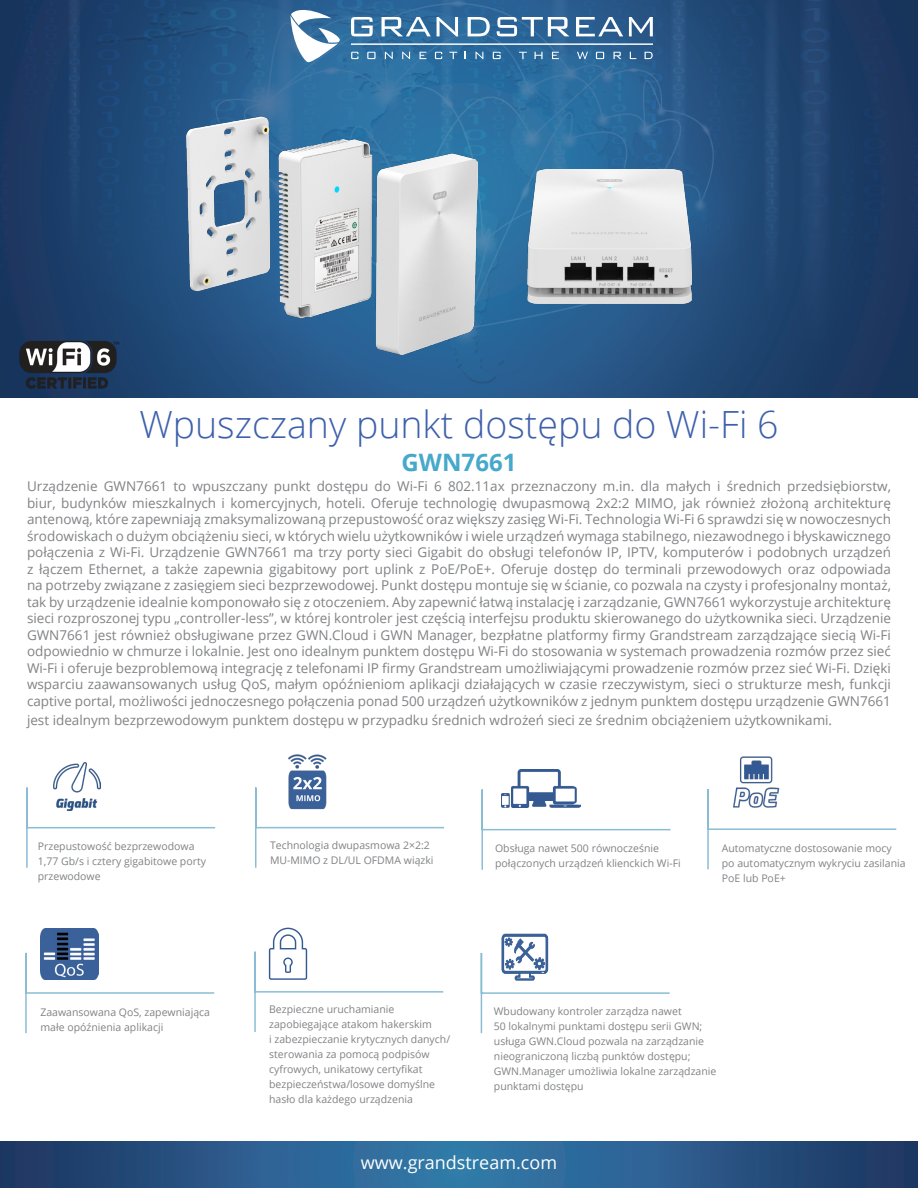
<style>
.page{position:relative;width:918px;height:1188px;background:#fff}
.page>*{position:absolute;margin:0;border:0;box-sizing:border-box;transform-origin:0 0}
.t1{font:300 37.5px "Open Sans";color:#3e60ac}
.t2{font:700 24px "Open Sans";color:#46a8ca}
.t3{font:18px "Open Sans";color:#fff}
.t4{font:13.5px/16.5px "Open Sans";color:#808285;text-align:justify}
.t5{font:10.5px/15px "Open Sans";color:#808285}
</style>
<div class="page">
<img style="left:0;top:0;width:918px;height:397px">
<svg style="left:291px;top:10px;width:49px;height:52px"></svg>
<svg style="left:351px;top:17px;width:22px;height:19px"></svg>
<svg style="left:382px;top:17px;width:49px;height:19px"></svg>
<svg style="left:437px;top:17px;width:21px;height:19px"></svg>
<svg style="left:468px;top:17px;width:22px;height:19px"></svg>
<svg style="left:497px;top:17px;width:72px;height:19px"></svg>
<svg style="left:576px;top:17px;width:47px;height:19px"></svg>
<svg style="left:629px;top:17px;width:24px;height:19px"></svg>
<svg style="left:351px;top:52px;width:7px;height:7px"></svg>
<svg style="left:367px;top:52px;width:9px;height:7px"></svg>
<svg style="left:385px;top:52px;width:8px;height:7px"></svg>
<svg style="left:402px;top:52px;width:8px;height:7px"></svg>
<svg style="left:420px;top:52px;width:6px;height:7px"></svg>
<svg style="left:435px;top:52px;width:7px;height:7px"></svg>
<svg style="left:449px;top:52px;width:8px;height:7px"></svg>
<svg style="left:476px;top:52px;width:7px;height:7px"></svg>
<svg style="left:493px;top:52px;width:8px;height:7px"></svg>
<svg style="left:519px;top:52px;width:8px;height:7px"></svg>
<svg style="left:535px;top:52px;width:8px;height:7px"></svg>
<svg style="left:552px;top:52px;width:7px;height:7px"></svg>
<svg style="left:645px;top:52px;width:8px;height:7px"></svg>
<svg style="left:596px;top:52px;width:8px;height:7px"></svg>
<svg style="left:614px;top:52px;width:7px;height:7px"></svg>
<svg style="left:630px;top:52px;width:6px;height:7px"></svg>
<svg style="left:577px;top:52px;width:11px;height:7px"></svg>
<hr style="left:351px;top:44px;width:302px;height:1px;background:#fff">
<svg style="left:0;top:1142px;width:918px;height:46px"></svg>
<svg style="left:26px;top:786px;width:190px;height:82px"></svg>
<img style="left:54px;top:762px;width:46px;height:48px">
<svg style="left:255px;top:787px;width:189px;height:81px"></svg>
<img style="left:277px;top:754px;width:60px;height:59px">
<svg style="left:707px;top:789px;width:190px;height:81px"></svg>
<img style="left:721px;top:756px;width:71px;height:59px">
<svg style="left:481px;top:789px;width:190px;height:81px"></svg>
<img style="left:501px;top:769px;width:80px;height:39px">
<svg style="left:25px;top:951px;width:190px;height:83px"></svg>
<img style="left:40px;top:928px;width:58px;height:51px">
<svg style="left:254px;top:928px;width:190px;height:104px"></svg>
<svg style="left:480px;top:933px;width:190px;height:101px"></svg>
<img style="left:187px;top:116px;width:290px;height:238px">
<img style="left:527px;top:169px;width:164px;height:134px">
<img style="left:9px;top:332px;width:118px;height:65px">
<p class="t1" style="left:139px;top:398px;width:641px">Wpuszczany punkt dostępu do Wi-Fi 6</p>
<p class="t4" style="left:27px;top:478px;width:866px">Urządzenie GWN7661 to wpuszczany punkt dostępu do Wi-Fi 6 802.11ax przeznaczony m.in. dla małych i średnich przedsiębiorstw, biur, budynków mieszkalnych i komercyjnych, hoteli. Oferuje technologię dwupasmową 2x2:2 MIMO, jak również złożoną architekturę antenową, które zapewniają zmaksymalizowaną przepustowość oraz większy zasięg Wi-Fi. Technologia Wi-Fi 6 sprawdzi się w nowoczesnych środowiskach o dużym obciążeniu sieci, w których wielu użytkowników i wiele urządzeń wymaga stabilnego, niezawodnego i błyskawicznego połączenia z Wi-Fi. Urządzenie GWN7661 ma trzy porty sieci Gigabit do obsługi telefonów IP, IPTV, komputerów i podobnych urządzeń z łączem Ethernet, a także zapewnia gigabitowy port uplink z PoE/PoE+. Oferuje dostęp do terminali przewodowych oraz odpowiada na potrzeby związane z zasięgiem sieci bezprzewodowej. Punkt dostępu montuje się w ścianie, co pozwala na czysty i profesjonalny montaż, tak by urządzenie idealnie komponowało się z otoczeniem. Aby zapewnić łatwą instalację i zarządzanie, GWN7661 wykorzystuje architekturę sieci rozproszonej typu „controller-less”, w której kontroler jest częścią interfejsu produktu skierowanego do użytkownika sieci. Urządzenie GWN7661 jest również obsługiwane przez GWN.Cloud i GWN Manager, bezpłatne platformy firmy Grandstream zarządzające siecią Wi-Fi odpowiednio w chmurze i lokalnie. Jest ono idealnym punktem dostępu Wi-Fi do stosowania w systemach prowadzenia rozmów przez sieć Wi-Fi i oferuje bezproblemową integrację z telefonami IP firmy Grandstream umożliwiającymi prowadzenie rozmów przez sieć Wi-Fi. Dzięki wsparciu zaawansowanych usług QoS, małym opóźnieniom aplikacji działających w czasie rzeczywistym, sieci o strukturze mesh, funkcji captive portal, możliwości jednoczesnego połączenia ponad 500 urządzeń użytkowników z jednym punktem dostępu urządzenie GWN7661</p>
<p class="t4" style="left:27px;top:712px;width:807px">jest idealnym bezprzewodowym punktem dostępu w przypadku średnich wdrożeń sieci ze średnim obciążeniem użytkownikami.</p>
<p class="t2" style="left:402px;top:446px;width:116px">GWN7661</p>
<p class="t5" style="left:38px;top:839px;width:170px">Przepustowość bezprzewodowa<br>1,77 Gb/s i cztery gigabitowe porty przewodowe</p>
<p class="t5" style="left:270px;top:837px;width:165px">Technologia dwupasmowa 2×2:2<br>MU-MIMO z DL/UL OFDMA wiązki</p>
<p class="t5" style="left:722px;top:840px;width:185px">Automatyczne dostosowanie mocy po automatycznym wykryciu zasilania<br>PoE lub PoE+</p>
<p class="t5" style="left:495px;top:840px;width:187px">Obsługa nawet 500 równocześnie połączonych urządzeń klienckich Wi-Fi</p>
<p class="t5" style="left:40px;top:1004px;width:171px">Zaawansowana QoS, zapewniająca małe opóźnienia aplikacji</p>
<p class="t5" style="left:269px;top:1001px;width:183px">Bezpieczne uruchamianie zapobiegające atakom hakerskim<br>i zabezpieczanie krytycznych danych/ sterowania za pomocą podpisów cyfrowych, unikatowy certyfikat bezpieczeństwa/losowe domyślne hasło dla każdego urządzenia</p>
<p class="t5" style="left:494px;top:1003px;width:224px">Wbudowany kontroler zarządza nawet<br>50 lokalnymi punktami dostępu serii GWN; usługa GWN.Cloud pozwala na zarządzanie nieograniczoną liczbą punktów dostępu; GWN.Manager umożliwia lokalne zarządzanie punktami dostępu</p>
<p class="t3" style="left:361px;top:1151px;width:198px">www.grandstream.com</p>
</div>
